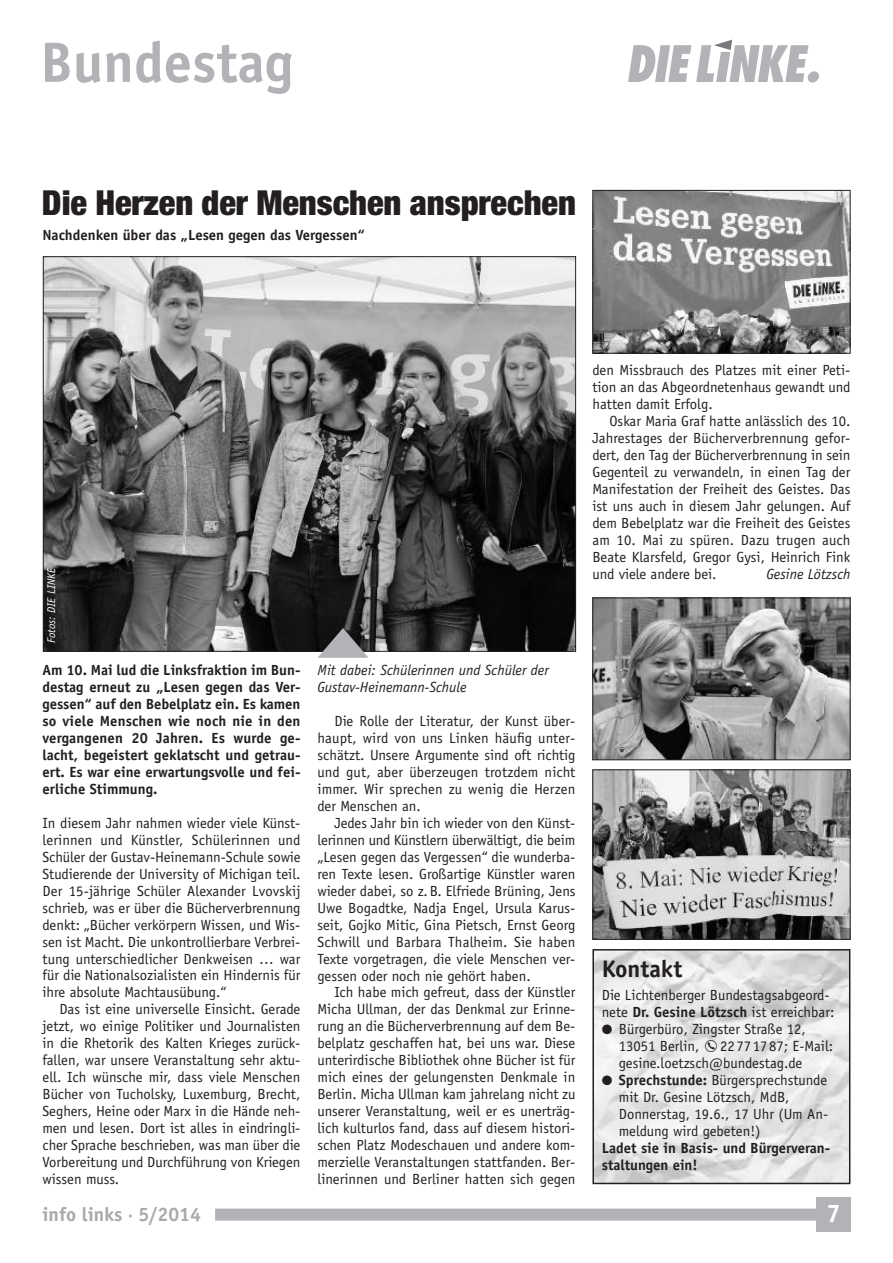
<style>
.page{position:relative;width:893px;height:1263px;background:#fff}
.page>*{position:absolute;margin:0;border:0;box-sizing:border-box;transform-origin:0 0}
.t1{font:700 57px "Officina Sans Std";color:#b2b3b7}
.t2{font:900 condensed 34.5px "Helvetica Neue";color:#231f20}
.t3{font:700 25.5px "Officina Sans Std";color:#fff}
.t4{font:700 24px "Officina Sans Std";color:#231f20}
.t5{font:700 19.5px "Officina Sans Std";color:#a8a9ad}
.t6{font:14.7px/17px "Officina Sans Std";color:#231f20;text-align:justify}
.t7{font:700 14.7px/17px "Officina Sans Std";color:#231f20}
.t8{font:italic 14.7px/17px "Officina Sans Std";color:#231f20}
.t9{font:italic 11.25px "Officina Sans Std";color:#fff}
.s1{font-weight:700}
</style>
<div class="page">
<div style="left:816px;top:1198px;width:34px;height:34px;background:#b2b3b7"></div>
<div style="left:215px;top:1208px;width:621px;height:12px;background:#b2b3b7"></div>
<img style="left:595px;top:952px;width:252px;height:229px">
<div style="left:592px;top:949px;width:258px;height:235px;border:2px solid #231f20"></div>
<svg style="left:628px;top:40px;width:191px;height:43px"></svg>
<img style="left:45px;top:258px;width:529px;height:392px">
<img style="left:594px;top:600px;width:254px;height:158px">
<div style="left:592px;top:598px;width:258px;height:162px;border:1px solid #231f20"></div>
<img style="left:594px;top:771px;width:254px;height:167px">
<div style="left:592px;top:769px;width:258px;height:171px;border:1px solid #231f20"></div>
<img style="left:594px;top:192px;width:254px;height:160px">
<div style="left:592px;top:190px;width:258px;height:164px;border:1px solid #231f20"></div>
<svg style="left:317px;top:628px;width:52px;height:30px;background:#6e6f71"></svg>
<svg style="left:705px;top:1040px;width:12px;height:12px"></svg>
<h1 class="t1" style="left:40px;top:41px;width:255px">Bundestag</h1>
<h2 class="t2" style="left:42px;top:182px;width:535px">Die Herzen der Menschen ansprechen</h2>
<p class="t7" style="left:42px;top:227px;width:324px">Nachdenken über das „Lesen gegen das Vergessen“</p>
<p class="t9" style="left:47px;top:643px;width:77px;rotate:-90deg">Fotos: DIE LINKE</p>
<p class="t7" style="left:43px;top:663px;width:259px;text-align:justify">Am 10. Mai lud die Linksfraktion im Bun&shy;destag erneut zu „Lesen gegen das Ver&shy;gessen“ auf den Bebelplatz ein. Es kamen so viele Menschen wie noch nie in den vergangenen 20 Jahren. Es wurde ge&shy;lacht, begeistert geklatscht und getrau&shy;ert. Es war eine erwartungsvolle und fei&shy;erliche Stimmung.</p>
<p class="t6" style="left:42px;top:816px;width:260px">In diesem Jahr nahmen wieder viele Künst&shy;lerinnen und Künstler, Schülerinnen und Schüler der Gustav-Heinemann-Schule sowie Studierende der University of Michigan teil.<br>Der 15-jährige Schüler Alexander Lvovskij schrieb, was er über die Bücherverbrennung denkt: „Bücher verkörpern Wissen, und Wis&shy;sen ist Macht. Die unkontrollierbare Verbrei&shy;tung unterschiedlicher Denkweisen … war für die Nationalsozialisten ein Hindernis für ihre absolute Machtausübung.“</p>
<p class="t6" style="left:42px;top:1002px;width:259px;text-indent:17px">Das ist eine universelle Einsicht. Gerade jetzt, wo einige Politiker und Journalisten in die Rhetorik des Kalten Krieges zurück&shy;fallen, war unsere Veranstaltung sehr aktu&shy;ell. Ich wünsche mir, dass viele Menschen Bücher von Tucholsky, Luxemburg, Brecht, Seghers, Heine oder Marx in die Hände neh&shy;men und lesen. Dort ist alles in eindringli&shy;cher Sprache beschrieben, was man über die Vorbereitung und Durchführung von Kriegen wissen muss.</p>
<p class="t6" style="left:592px;top:363px;width:259px">den Missbrauch des Platzes mit einer Peti&shy;tion an das Abgeordnetenhaus gewandt und hatten damit Erfolg.</p>
<p class="t6" style="left:592px;top:414px;width:259px;text-indent:17px">Oskar Maria Graf hatte anlässlich des 10.<br>Jahrestages der Bücherverbrennung gefor&shy;dert, den Tag der Bücherverbrennung in sein Gegenteil zu verwandeln, in einen Tag der Manifestation der Freiheit des Geistes. Das ist uns auch in diesem Jahr gelungen. Auf dem Bebelplatz war die Freiheit des Geistes am 10. Mai zu spüren. Dazu trugen auch Beate Klarsfeld, Gregor Gysi, Heinrich Fink und viele andere bei.</p>
<p class="t8" style="left:766px;top:566px;width:85px">Gesine Lötzsch</p>
<p class="t8" style="left:317px;top:663px;width:233px">Mit dabei: Schülerinnen und Schüler der<br>Gustav-Heinemann-Schule</p>
<p class="t6" style="left:317px;top:714px;width:259px;text-indent:17px">Die Rolle der Literatur, der Kunst über&shy;haupt, wird von uns Linken häufig unter&shy;schätzt. Unsere Argumente sind oft richtig und gut, aber überzeugen trotzdem nicht immer. Wir sprechen zu wenig die Herzen der Menschen an.</p>
<p class="t6" style="left:317px;top:816px;width:259px;text-indent:17px">Jedes Jahr bin ich wieder von den Künst&shy;lerinnen und Künstlern überwältigt, die beim „Lesen gegen das Vergessen“ die wunderba&shy;ren Texte lesen. Großartige Künstler waren wieder dabei, so z.B. Elfriede Brüning, Jens Uwe Bogadtke, Nadja Engel, Ursula Karus&shy;seit, Gojko Mitic, Gina Pietsch, Ernst Georg Schwill und Barbara Thalheim. Sie haben Texte vorgetragen, die viele Menschen ver&shy;gessen oder noch nie gehört haben.</p>
<p class="t6" style="left:317px;top:985px;width:260px;text-indent:17px">Ich habe mich gefreut, dass der Künstler Micha Ullman, der das Denkmal zur Erinne&shy;rung an die Bücherverbrennung auf dem Be&shy;belplatz geschaffen hat, bei uns war. Diese unterirdische Bibliothek ohne Bücher ist für mich eines der gelungensten Denkmale in Berlin. Micha Ullman kam jahrelang nicht zu unserer Veranstaltung, weil er es unerträg&shy;lich kulturlos fand, dass auf diesem histori&shy;schen Platz Modeschauen und andere kom&shy;merzielle Veranstaltungen stattfanden. Ber&shy;linerinnen und Berliner hatten sich gegen</p>
<h3 class="t4" style="left:602px;top:960px;width:82px">Kontakt</h3>
<p class="t6" style="left:602px;top:988px;width:234px">Die Lichtenberger Bundestagsabgeord&shy;nete <span class="s1">Dr. Gesine Lötzsch</span> ist erreichbar:</p>
<p class="t6" style="left:619px;top:1022px;width:189px;text-indent:-17px">● Bürgerbüro, Zingster Straße 12,<br>13051 Berlin,</p>
<p class="t6" style="left:619px;top:1039px;width:216px;text-indent:101px">22771787; E-Mail: gesine.loetzsch@bundestag.de</p>
<p class="t6" style="left:619px;top:1073px;width:211px;text-align:left;text-indent:-17px">● <span class="s1">Sprechstunde:</span> Bürgersprechstunde mit Dr. Gesine Lötzsch, MdB,<br>Donnerstag, 19.6., 17 Uhr (Um An&shy;meldung wird gebeten!)</p>
<p class="t7" style="left:602px;top:1141px;width:230px">Ladet sie in Basis- und Bürgerveran&shy;staltungen ein!</p>
<h3 class="t5" style="left:43px;top:1206px;width:160px">info links ·5/2014</h3>
<h3 class="t3" style="left:826px;top:1204px;width:16px">7</h3>
</div>
